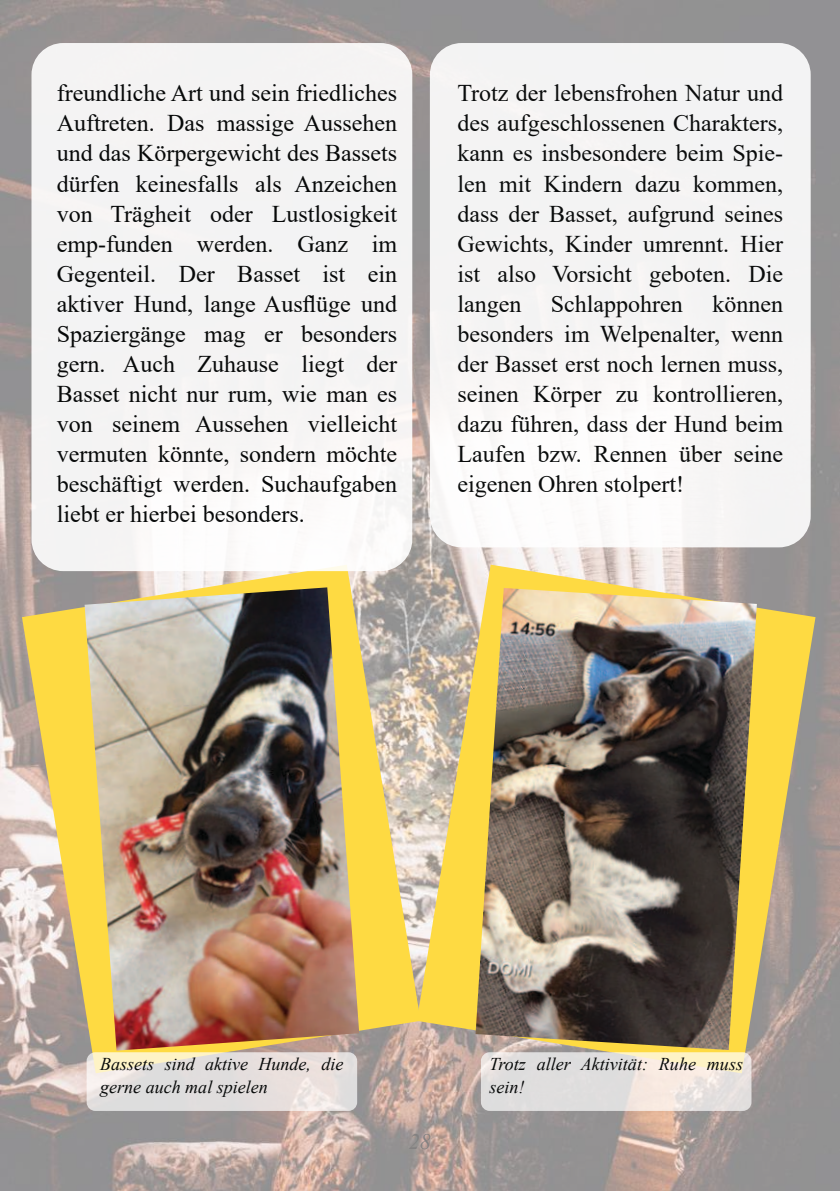
<style>
.page{position:relative;width:840px;height:1191px;background:#fff}
.page>*{position:absolute;margin:0;border:0;box-sizing:border-box;transform-origin:0 0}
.t1{font:24px/30px "Times New Roman";color:#070909;text-align:justify}
.t2{font:24px/30px "Times New Roman";color:#070909;text-align:justify}
.t3{font:italic 22px "Times New Roman";color:#838181}
.t4{font:italic 18px/22.6px "Times New Roman";color:#070909}
</style>
<div class="page">
<img style="left:0;top:0;width:839px;height:1191px">
<svg style="left:22px;top:564px;width:394px;height:509px;background:#d9c484"></svg>
<svg style="left:416px;top:564px;width:399px;height:509px;background:#cfbc83"></svg>
<div style="left:87px;top:1052px;width:270px;height:59px;background:#fff;border-radius:9px;opacity:.69"></div>
<div style="left:480px;top:1052px;width:271px;height:59px;background:#fff;border-radius:9px;opacity:.69"></div>
<div style="left:31px;top:43px;width:381px;height:528px;background:#f4f3f3;border-radius:32px"></div>
<div style="left:429px;top:43px;width:381px;height:504px;background:#f4f3f4;border-radius:32px"></div>
<img style="left:84px;top:587px;width:275px;height:463px">
<img style="left:475px;top:588px;width:281px;height:462px">
<p class="t1" style="left:57px;top:78px;width:342px">freundliche Art und sein friedliches Auftreten. Das massige Aussehen und das Körpergewicht des Bassets dürfen keinesfalls als Anzeichen von Trägheit oder Lustlosigkeit emp-funden werden. Ganz im Gegenteil. Der Basset ist ein aktiver Hund, lange Aus昀氀üge und Spaziergänge mag er besonders gern. Auch Zuhause liegt der Basset nicht nur rum, wie man es von seinem Aussehen vielleicht vermuten könnte, sondern möchte beschäftigt werden. Suchaufgaben liebt er hierbei besonders.</p>
<p class="t2" style="left:457px;top:78px;width:327px">Trotz der lebensfrohen Natur und des aufgeschlossenen Charakters, kann es insbesondere beim Spie&shy;len mit Kindern dazu kommen, dass der Basset, aufgrund seines Gewichts, Kinder umrennt. Hier ist also Vorsicht geboten. Die langen Schlappohren können besonders im Welpenalter, wenn der Basset erst noch lernen muss, seinen Körper zu kontrollieren, dazu führen, dass der Hund beim Laufen bzw. Rennen über seine eigenen Ohren stolpert!</p>
<p class="t4" style="left:100px;top:1052px;width:245px">Bassets sind aktive Hunde, die gerne auch mal spielen</p>
<p class="t4" style="left:489px;top:1052px;width:255px">Trotz aller Aktivität: Ruhe muss sein!</p>
<p class="t3" style="left:409px;top:1126px;width:23px">28</p>
</div>
